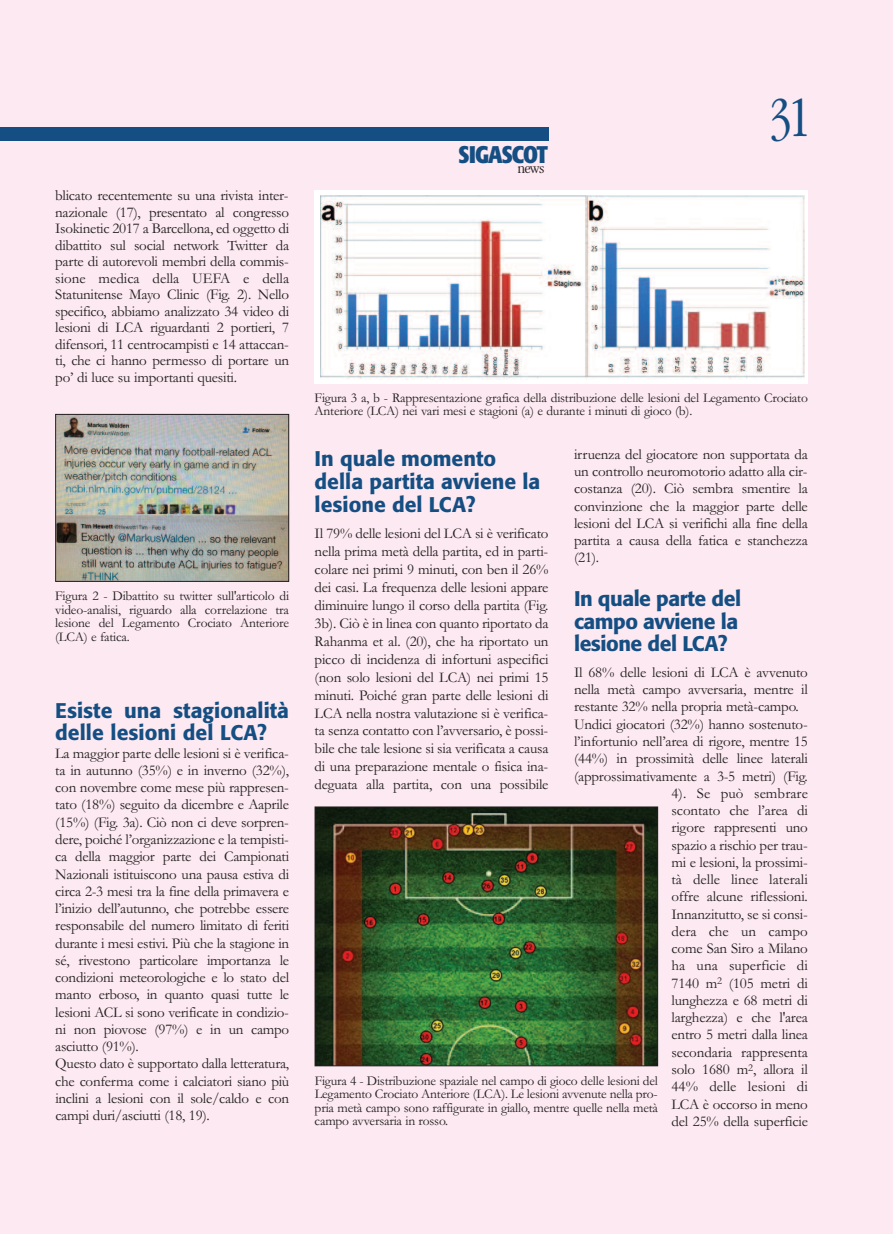
<style>
.page{position:relative;width:893px;height:1234px;background:#fff}
.page>*{position:absolute;margin:0;border:0;box-sizing:border-box;transform-origin:0 0}
.t1{font:300 49.5px "Garamond Cond";color:#144e82}
.t2{font:700 condensed 23.85px "Formata";letter-spacing:-.04em;color:#144e82}
.t3{font:500 21px/23.1px "Formata";color:#144e82}
.t4{font:500 21px/22.5px "Formata";letter-spacing:-.025em;color:#144e82}
.t5{font:15px/17.2px "Garamond";letter-spacing:-.015em;color:#231f20;text-align:justify}
.t6{font:15px "Garamond";letter-spacing:.005em;color:#231f20}
.t7{font:13.5px/13.5px "Garamond";letter-spacing:-.015em;color:#231f20;text-align:justify}
.t8{font:300 12.45px "Garamond Cond";color:#231f20;scale:1.12 1}
</style>
<div class="page">
<div style="left:0;top:0;width:893px;height:1233px;background:#fce9f1"></div>
<img style="left:57px;top:416px;width:230px;height:163px">
<div style="left:55px;top:414px;width:234px;height:167px;border:1px solid #231f20"></div>
<div style="left:315px;top:190px;width:493px;height:193px;background:#fff"></div>
<img style="left:321px;top:195px;width:484px;height:184px">
<img style="left:317px;top:808px;width:339px;height:255px">
<div style="left:315px;top:806px;width:343px;height:259px;border:1px solid #231f20"></div>
<div style="left:0;top:127px;width:549px;height:13px;background:#144e82"></div>
<p class="t5" style="left:55px;top:186px;width:235px;line-height:16.5px">blicato recentemente su una rivista inter&shy;nazionale (17), presentato al congresso Isokinetic 2017 a Barcellona, ed oggetto di dibattito sul social network Twitter da parte di autorevoli membri della commis&shy;sione medica della UEFA e della Statunitense Mayo Clinic (Fig. 2). Nello specifico, abbiamo analizzato 34 video di lesioni di LCA riguardanti 2 portieri, 7 difensori, 11 centrocampisti e 14 attaccan&shy;ti, che ci hanno permesso di portare un po’ di luce su importanti quesiti.</p>
<p class="t7" style="left:55px;top:588px;width:235px">Figura 2 - Dibattito su twitter sull'articolo di video-analisi, riguardo alla correlazione tra lesione del Legamento Crociato Anteriore (LCA) e fatica.</p>
<h3 class="t3" style="left:55px;top:701px;width:235px;line-height:22.5px">Esiste una stagionalità delle lesioni del LCA?</h3>
<p class="t5" style="left:55px;top:743px;width:235px;text-align:left">La maggior parte delle lesioni si è verifica&shy;ta in autunno (35%) e in inverno (32%), con novembre come mese più rappresen&shy;tato (18%) seguito da dicembre e Aaprile (15%) (Fig. 3a). Ciò non ci deve sorpren&shy;dere, poiché l’organizzazione e la tempisti&shy;ca della maggior parte dei Campionati Nazionali istituiscono una pausa estiva di circa 2-3 mesi tra la fine della primavera e l’inizio dell’autunno, che potrebbe essere responsabile del numero limitato di feriti durante i mesi estivi. Più che la stagione in sé, rivestono particolare importanza le condizioni meteorologiche e lo stato del manto erboso, in quanto quasi tutte le lesioni ACL si sono verificate in condizio&shy;ni non piovose (97%) e in un campo asciutto (91%).<br>Questo dato è supportato dalla letteratura, che conferma come i calciatori siano più inclini a lesioni con il sole/caldo e con campi duri/asciutti (18, 19).</p>
<h2 class="t2" style="left:459px;top:145px;width:91px">SIGASCOT</h2>
<p class="t8" style="left:517px;top:161px;width:25px">news</p>
<h1 class="t1" style="left:770px;top:90px;width:40px">31</h1>
<p class="t7" style="left:315px;top:390px;width:495px">Figura 3 a, b - Rappresentazione grafica della distribuzione delle lesioni del Legamento Crociato<br>Anteriore (LCA) nei vari mesi e stagioni (a) e durante i minuti di gioco (b).</p>
<p class="t5" style="left:574px;top:445px;width:235px">irruenza del giocatore non supportata da un controllo neuromotorio adatto alla cir&shy;costanza (20). Ciò sembra smentire la convinzione che la maggior parte delle lesioni del LCA si verifichi alla fine della partita a causa della fatica e stanchezza (21).</p>
<h3 class="t4" style="left:574px;top:589px;width:169px">In quale parte del campo avviene la lesione del LCA?</h3>
<p class="t5" style="left:574px;top:663px;width:235px">Il 68% delle lesioni di LCA è avvenuto</p>
<p class="t5" style="left:574px;top:680px;width:235px">nella metà campo avversaria, mentre il</p>
<p class="t5" style="left:574px;top:697px;width:226px">restante 32% nella propria metà-campo.</p>
<p class="t5" style="left:574px;top:714px;width:235px">Undici giocatori (32%) hanno sostenuto-</p>
<p class="t5" style="left:574px;top:732px;width:235px">l’infortunio nell’area di rigore, mentre 15</p>
<p class="t5" style="left:574px;top:749px;width:235px">(44%) in prossimità delle linee laterali</p>
<p class="t5" style="left:574px;top:766px;width:235px">(approssimativamente a 3-5 metri) (Fig.</p>
<p class="t6" style="left:671px;top:783px;width:138px">4). Se può sembrare</p>
<p class="t5" style="left:671px;top:801px;width:138px">scontato che l’area di</p>
<p class="t5" style="left:671px;top:818px;width:138px">rigore rappresenti uno</p>
<p class="t5" style="left:671px;top:835px;width:138px">spazio a rischio per trau-</p>
<p class="t5" style="left:671px;top:852px;width:138px">mi e lesioni, la prossimi-</p>
<p class="t6" style="left:671px;top:870px;width:138px">tà delle linee laterali</p>
<p class="t5" style="left:671px;top:887px;width:138px">offre alcune riflessioni.</p>
<p class="t5" style="left:671px;top:904px;width:138px">Innanzitutto, se si consi-</p>
<p class="t6" style="left:671px;top:921px;width:138px">dera che un campo</p>
<p class="t5" style="left:671px;top:939px;width:138px">come San Siro a Milano</p>
<p class="t6" style="left:671px;top:956px;width:138px">ha una superficie di</p>
<p class="t5" style="left:671px;top:973px;width:138px">7140 m<sup>2</sup> (105 metri di</p>
<p class="t5" style="left:671px;top:990px;width:138px">lunghezza e 68 metri di</p>
<p class="t5" style="left:671px;top:1008px;width:138px">larghezza) e che l'area</p>
<p class="t5" style="left:671px;top:1025px;width:138px">entro 5 metri dalla linea</p>
<p class="t5" style="left:671px;top:1042px;width:138px">secondaria rappresenta</p>
<p class="t5" style="left:671px;top:1059px;width:138px">solo 1680 m<sup>2</sup>, allora il</p>
<p class="t6" style="left:671px;top:1077px;width:138px">44% delle lesioni di</p>
<p class="t5" style="left:671px;top:1094px;width:138px">LCA è occorso in meno</p>
<p class="t5" style="left:671px;top:1111px;width:138px">del 25% della superficie</p>
<h3 class="t3" style="left:315px;top:448px;width:227px">In quale momento della partita avviene la lesione del LCA?</h3>
<p class="t5" style="left:315px;top:524px;width:235px;line-height:17.9px">Il 79% delle lesioni del LCA si è verificato nella prima metà della partita, ed in parti&shy;colare nei primi 9 minuti, con ben il 26% dei casi. La frequenza delle lesioni appare diminuire lungo il corso della partita (Fig.<br>3b). Ciò è in linea con quanto riportato da Rahanma et al. (20), che ha riportato un picco di incidenza di infortuni aspecifici (non solo lesioni del LCA) nei primi 15 minuti. Poiché gran parte delle lesioni di LCA nella nostra valutazione si è verifica&shy;ta senza contatto con l’avversario, è possi&shy;bile che tale lesione si sia verificata a causa di una preparazione mentale o fisica ina&shy;deguata alla partita, con una possibile</p>
<p class="t7" style="left:315px;top:1073px;width:345px">Figura 4 - Distribuzione spaziale nel campo di gioco delle lesioni del Legamento Crociato Anteriore (LCA). Le lesioni avvenute nella pro&shy;pria metà campo sono raffigurate in giallo, mentre quelle nella metà campo avversaria in rosso.</p>
</div>
